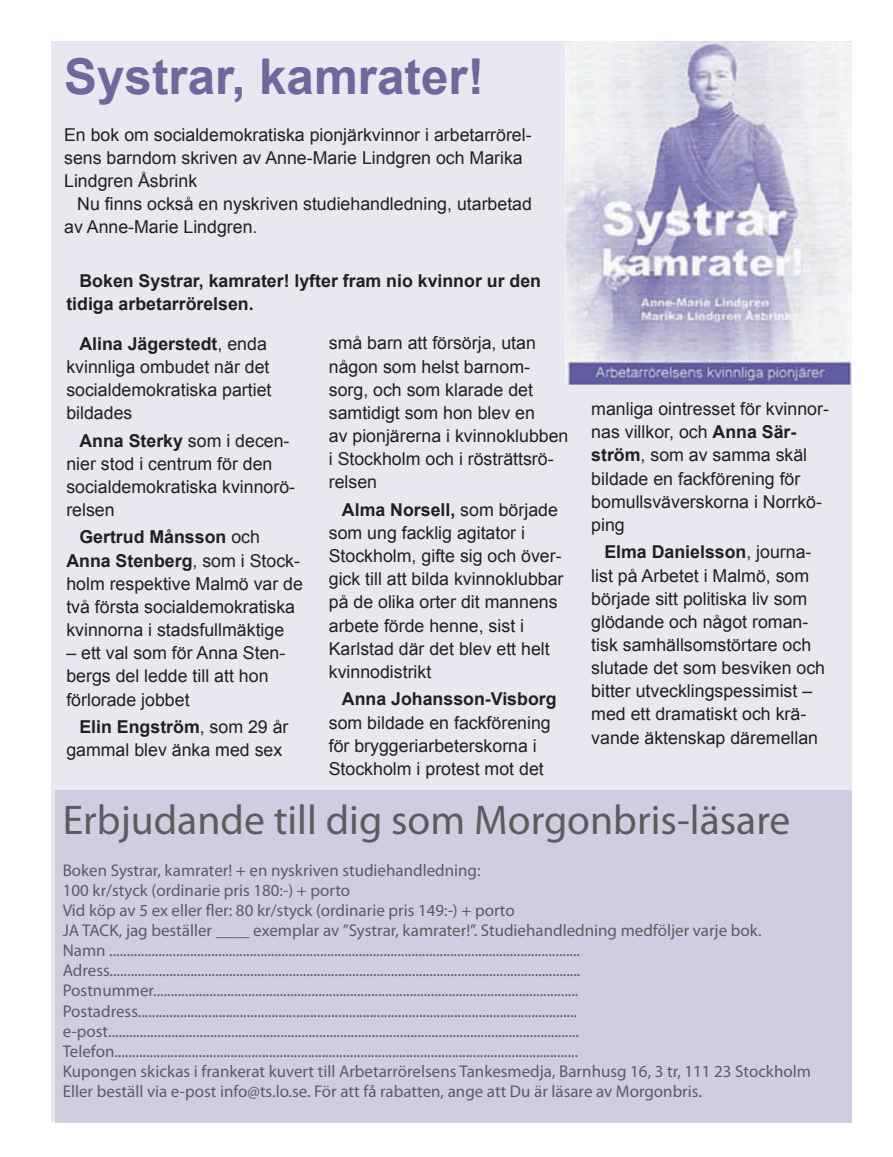
<style>
.page{position:relative;width:893px;height:1157px;background:#fff}
.page>*{position:absolute;margin:0;border:0;box-sizing:border-box;transform-origin:0 0}
.t1{font:700 49.35px "Arial";color:#72669b}
.t2{font:41.7px "Myriad Pro";color:#5c5c5f}
.t3{font:17.7px/23.1px "Arial";color:#231f20}
.t4{font:700 17.7px/23.1px "Arial";color:#231f20}
.t5{font:16.95px/20.1px "Myriad Pro";color:#5c5c5f}
.s1{font-weight:700}
</style>
<div class="page">
<hr style="left:0;top:0;width:1px;height:1157px;background:#fce7f0">
<div style="left:51px;top:41px;width:801px;height:1081px;background:#e9e8f1"></div>
<img style="left:566px;top:41px;width:286px;height:344px">
<div style="left:55px;top:790px;width:797px;height:332px;background:#d1cde1"></div>
<h1 class="t1" style="left:64px;top:44px;width:422px">Systrar, kamrater!</h1>
<p class="t3" style="left:64px;top:123px;width:469px">En bok om socialdemokratiska pionjärkvinnor i arbetarrörel&shy;sens barndom skriven av Anne-Marie Lindgren och Marika<br>Lindgren Åsbrink</p>
<p class="t3" style="left:64px;top:192px;width:469px;text-indent:13px">Nu finns också en nyskriven studiehandledning, utarbetad av Anne-Marie Lindgren.</p>
<p class="t4" style="left:66px;top:270px;width:476px;text-indent:13px">Boken Systrar, kamrater! lyfter fram nio kvinnor ur den tidiga arbetarrörelsen.</p>
<p class="t3" style="left:66px;top:332px;width:207px;text-indent:13px"><span class="s1">Alina Jägerstedt</span>, enda kvinnliga ombudet när det socialdemokratiska partiet bildades</p>
<p class="t3" style="left:66px;top:429px;width:230px;text-indent:13px"><span class="s1">Anna Sterky</span> som i decen&shy;nier stod i centrum för den social demokratiska kvinnorö&shy;relsen</p>
<p class="t3" style="left:66px;top:526px;width:238px;text-indent:13px"><span class="s1">Gertrud Månsson</span> och<br><span class="s1">Anna Stenberg</span>, som i Stock&shy;holm respektive Malmö var de två första social demokratiska kvinnorna i stadsfullmäktige</p>
<p class="t3" style="left:66px;top:641px;width:220px">– ett val som för Anna Sten&shy;bergs del ledde till att hon förlorade jobbet</p>
<p class="t3" style="left:66px;top:715px;width:224px;text-indent:13px"><span class="s1">Elin Engström</span>, som 29 år gammal blev änka med sex</p>
<p class="t3" style="left:329px;top:332px;width:241px">små barn att försörja, utan någon som helst barnom&shy;sorg, och som klarade det samtidigt som hon blev en<br>av pionjärerna i kvinnoklubben i Stockholm och i rösträttsrö&shy;relsen</p>
<p class="t3" style="left:329px;top:498px;width:236px;text-indent:13px"><span class="s1">Alma Norsell,</span> som började som ung facklig agitator i<br>Stockholm, gifte sig och över&shy;gick till att bilda kvinnoklubbar på de olika orter dit mannens arbete förde henne, sist i<br>Karlstad där det blev ett helt kvin nodistrikt</p>
<p class="t4" style="left:342px;top:688px;width:216px">Anna Johansson-Visborg</p>
<p class="t3" style="left:329px;top:711px;width:223px">som bildade en fackförening för bryggeriarbeterskorna i<br>Stockholm i protest mot det</p>
<p class="t3" style="left:591px;top:397px;width:239px">manliga ointresset för kvinnor&shy;nas villkor, och <span class="s1">Anna Sär&shy;ström</span>, som av samma skäl bildade en fackförening för bomulls väverskorna i Norrkö&shy;ping</p>
<p class="t3" style="left:591px;top:541px;width:235px;text-indent:13px"><span class="s1">Elma Danielsson</span>, journa&shy;list på Arbetet i Malmö, som började sitt politiska liv som glödande och något roman&shy;tisk samhällsomstörtare och slutade det som besviken och bitter utvecklingspessimist – med ett dramatiskt och krä&shy;vande äktenskap däremellan</p>
<h2 class="t2" style="left:63px;top:794px;width:729px">Erbjudande till dig som Morgonbris-läsare</h2>
<p class="t5" style="left:63px;top:860px;width:750px">Boken Systrar, kamrater! + en nyskriven studiehandledning:<br>100 kr/styck (ordinarie pris 180:-) + porto<br>Vid köp av 5 ex eller fler: 80 kr/styck (ordinarie pris 149:-) + porto<br>JA TACK, jag beställer ____ exemplar av ”Systrar, kamrater!”. Studiehandledning medföljer varje bok.<br>Namn ......................................................................................................................................<br>Adress......................................................................................................................................<br>Postnummer.........................................................................................................................<br>Postadress............................................................................................................................. e-post......................................................................................................................................<br>Telefon....................................................................................................................................<br>Kupongen skickas i frankerat kuvert till Arbetarrörelsens Tankesmedja, Barnhusg 16, 3 tr, 111 23 Stockholm Eller beställ via e-post info@ts.lo.se. För att få rabatten, ange att Du är läsare av Morgonbris.</p>
</div>
